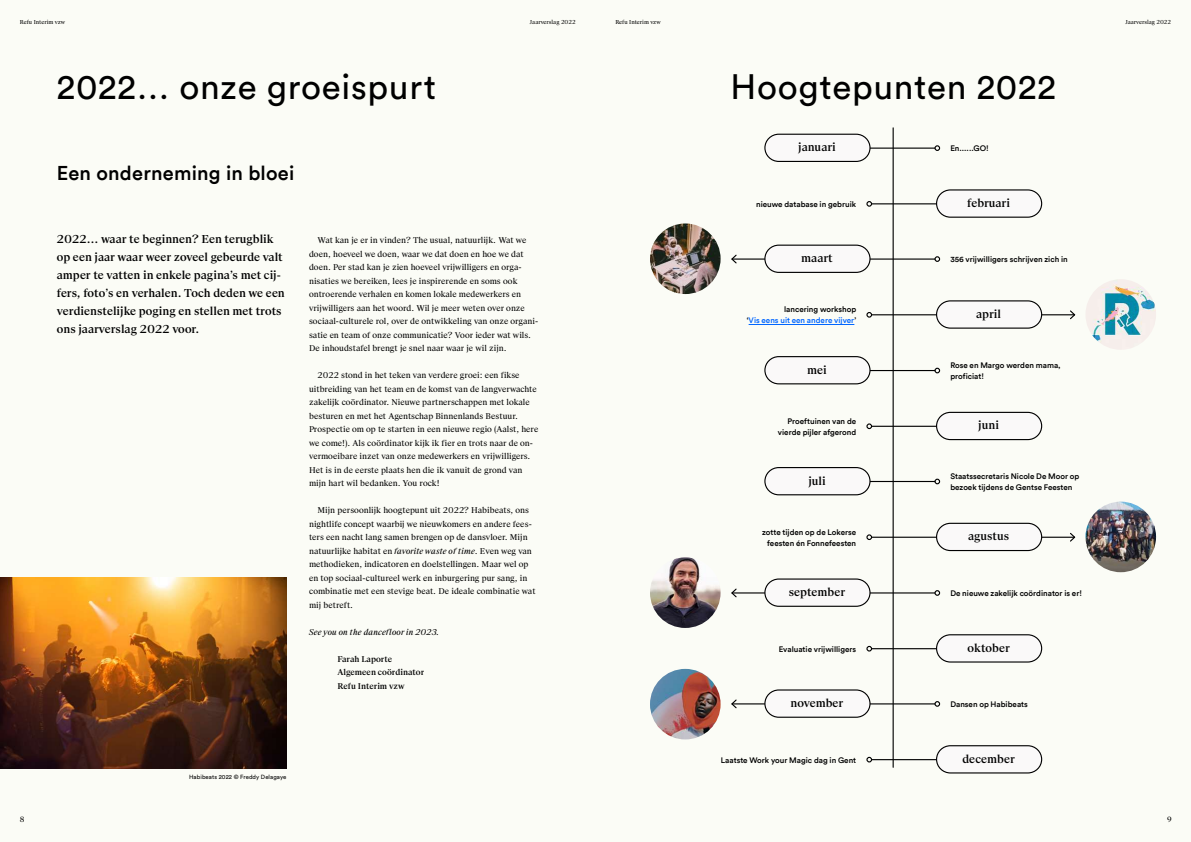
<style>
.page{position:relative;width:1191px;height:842px;background:#fff}
.page>*{position:absolute;margin:0;border:0;box-sizing:border-box;transform-origin:0 0}
.t1{font:35px "Circular Std";letter-spacing:.02em;color:#000}
.t2{font:500 20px "Circular";letter-spacing:.01em;color:#000}
.t3{font:500 12px/18px "Suisse BP Serif";color:#000}
.t4{font:8.8px/13.5px "Suisse BP Serif";color:#000}
.t5{font:500 8.8px/13.5px "Suisse BP Serif";color:#000}
.t6{font:italic 8.8px "Suisse BP Serif";color:#000}
.t7{font:500 8px/11px "Circular";color:#000}
.t8{font:500 8px/11px "Circular";color:#0065ff;text-align:right}
.t9{font:8px "Suisse BP Serif";color:#000}
.t10{font:6px "Suisse BP Serif";color:#000}
.t11{font:6px "Circular Std";letter-spacing:.01em;color:#000}
.s1{font-style:italic}
.s2{color:#000}
</style>
<div class="page">
<div style="left:0;top:0;width:595px;height:842px;background:#fbfcf6"></div>
<div style="left:595px;top:0;width:596px;height:842px;background:#fbfcf6"></div>
<img style="left:0;top:578px;width:286px;height:190px">
<hr style="left:892px;top:128px;width:1px;height:639px;background:#000">
<img style="left:650px;top:223px;width:70px;height:71px;border-radius:35px">
<img style="left:650px;top:557px;width:70px;height:71px;border-radius:35px">
<img style="left:650px;top:669px;width:70px;height:70px;border-radius:35px">
<img style="left:1085px;top:279px;width:71px;height:71px;border-radius:35px">
<img style="left:1085px;top:502px;width:71px;height:70px;border-radius:35px">
<hr style="left:778px;top:148px;width:157px;height:1px;background:#000">
<svg style="left:934px;top:145px;width:6px;height:6px"></svg>
<div style="left:765px;top:134px;width:105px;height:27px;background:#faf9f9;border-radius:14px"></div>
<div style="left:764px;top:134px;width:106px;height:28px;border:1px solid #000;border-radius:14px"></div>
<hr style="left:778px;top:370px;width:157px;height:1px;background:#000">
<svg style="left:934px;top:368px;width:6px;height:5px"></svg>
<div style="left:765px;top:357px;width:105px;height:27px;background:#faf9f9;border-radius:14px"></div>
<div style="left:764px;top:356px;width:106px;height:28px;border:1px solid #000;border-radius:14px"></div>
<hr style="left:732px;top:592px;width:203px;height:1px;background:#000">
<svg style="left:731px;top:588px;width:6px;height:10px"></svg>
<svg style="left:934px;top:590px;width:6px;height:6px"></svg>
<div style="left:765px;top:579px;width:105px;height:27px;background:#faf9f9;border-radius:14px"></div>
<div style="left:764px;top:578px;width:106px;height:29px;border:1px solid #000;border-radius:14px"></div>
<hr style="left:732px;top:258px;width:203px;height:2px;background:#000">
<svg style="left:731px;top:254px;width:6px;height:10px"></svg>
<svg style="left:934px;top:256px;width:6px;height:6px"></svg>
<div style="left:765px;top:245px;width:105px;height:27px;background:#faf9f9;border-radius:14px"></div>
<div style="left:764px;top:245px;width:106px;height:28px;border:1px solid #000;border-radius:14px"></div>
<hr style="left:780px;top:481px;width:155px;height:1px;background:#000">
<svg style="left:934px;top:479px;width:6px;height:5px"></svg>
<div style="left:765px;top:468px;width:105px;height:27px;background:#faf9f9;border-radius:14px"></div>
<div style="left:764px;top:467px;width:106px;height:28px;border:1px solid #000;border-radius:14px"></div>
<hr style="left:732px;top:703px;width:203px;height:1px;background:#000">
<svg style="left:731px;top:699px;width:6px;height:10px"></svg>
<svg style="left:934px;top:701px;width:6px;height:6px"></svg>
<div style="left:765px;top:690px;width:105px;height:27px;background:#faf9f9;border-radius:14px"></div>
<div style="left:764px;top:689px;width:106px;height:29px;border:1px solid #000;border-radius:14px"></div>
<hr style="left:871px;top:203px;width:151px;height:1px;background:#000">
<svg style="left:866px;top:201px;width:6px;height:6px"></svg>
<div style="left:936px;top:190px;width:105px;height:27px;background:#faf9f9;border-radius:14px"></div>
<div style="left:936px;top:189px;width:106px;height:29px;border:1px solid #000;border-radius:14px"></div>
<hr style="left:871px;top:426px;width:151px;height:1px;background:#000">
<svg style="left:866px;top:423px;width:6px;height:6px"></svg>
<div style="left:936px;top:412px;width:105px;height:28px;background:#faf9f9;border-radius:14px"></div>
<div style="left:936px;top:412px;width:106px;height:28px;border:1px solid #000;border-radius:14px"></div>
<hr style="left:871px;top:648px;width:162px;height:1px;background:#000">
<svg style="left:866px;top:646px;width:6px;height:5px"></svg>
<div style="left:936px;top:635px;width:105px;height:27px;background:#faf9f9;border-radius:14px"></div>
<div style="left:936px;top:634px;width:106px;height:28px;border:1px solid #000;border-radius:14px"></div>
<hr style="left:748px;top:324px;width:106px;height:1px;background:#0065ff">
<hr style="left:871px;top:314px;width:203px;height:1px;background:#000">
<svg style="left:1068px;top:310px;width:8px;height:10px"></svg>
<svg style="left:866px;top:312px;width:6px;height:6px"></svg>
<div style="left:936px;top:301px;width:105px;height:27px;background:#faf9f9;border-radius:14px"></div>
<div style="left:936px;top:300px;width:106px;height:29px;border:1px solid #000;border-radius:14px"></div>
<hr style="left:871px;top:537px;width:203px;height:1px;background:#000">
<svg style="left:1068px;top:532px;width:8px;height:10px"></svg>
<svg style="left:866px;top:534px;width:6px;height:6px"></svg>
<div style="left:936px;top:523px;width:105px;height:27px;background:#faf9f9;border-radius:14px"></div>
<div style="left:936px;top:523px;width:106px;height:28px;border:1px solid #000;border-radius:14px"></div>
<hr style="left:871px;top:759px;width:161px;height:1px;background:#000">
<svg style="left:866px;top:757px;width:6px;height:5px"></svg>
<div style="left:936px;top:746px;width:105px;height:27px;background:#faf9f9;border-radius:14px"></div>
<div style="left:936px;top:745px;width:106px;height:28px;border:1px solid #000;border-radius:14px"></div>
<p class="t10" style="left:530px;top:19px;width:47px">Jaarverslag 2022</p>
<p class="t10" style="left:1125px;top:19px;width:47px">Jaarverslag 2022</p>
<p class="t10" style="left:20px;top:19px;width:47px">Refu Interim vzw</p>
<p class="t10" style="left:615px;top:19px;width:47px">Refu Interim vzw</p>
<h1 class="t1" style="left:57px;top:65px;width:381px">2022… onze groeispurt</h1>
<h1 class="t1" style="left:730px;top:65px;width:327px">Hoogtepunten 2022</h1>
<h2 class="t2" style="left:57px;top:160px;width:239px">Een onderneming in bloei</h2>
<p class="t3" style="left:57px;top:230px;width:229px">2022… waar te beginnen? Een terugblik op een jaar waar weer zoveel gebeurde valt amper te vatten in enkele pagina’s met cij&shy;fers, foto’s en verhalen. Toch deden we een verdienstelijke poging en stellen met trots ons jaarverslag 2022 voor.</p>
<p class="t4" style="left:309px;top:233px;width:231px;text-indent:9px">Wat kan je er in vinden? The usual, natuurlijk. Wat we doen, hoeveel we doen, waar we dat doen en hoe we dat doen. Per stad kan je zien hoeveel vrijwilligers en orga&shy;nisaties we bereiken, lees je inspirerende en soms ook ontroerende verhalen en komen lokale medewerkers en vrijwilligers aan het woord. Wil je meer weten over onze sociaal-culturele rol, over de ontwikkeling van onze organi&shy;satie en team of onze communicatie? Voor ieder wat wils.<br>De inhoudstafel brengt je snel naar waar je wil zijn.</p>
<p class="t4" style="left:309px;top:368px;width:231px;text-indent:9px">2022 stond in het teken van verdere groei: een fikse uitbreiding van het team en de komst van de langverwachte zakelijk coördinator. Nieuwe partnerschappen met lokale besturen en met het Agentschap Binnenlands Bestuur.<br>Prospectie om op te starten in een nieuwe regio (Aalst, here we come!). Als coördinator kijk ik fier en trots naar de on&shy;vermoeibare inzet van onze medewerkers en vrijwilligers.<br>Het is in de eerste plaats hen die ik vanuit de grond van mijn hart wil bedanken. You rock!</p>
<p class="t4" style="left:309px;top:503px;width:228px;text-indent:9px">Mijn persoonlijk hoogtepunt uit 2022? Habibeats, ons nightlife concept waarbij we nieuwkomers en andere fees&shy;ters een nacht lang samen brengen op de dansvloer. Mijn natuurlijke habitat en <span class="s1">favorite waste of time</span>. Even weg van methodieken, indicatoren en doelstellingen. Maar wel op en top sociaal-cultureel werk en inburgering pur sang, in combinatie met een stevige beat. De ideale combinatie wat mij betreft.</p>
<p class="t6" style="left:309px;top:626px;width:131px">See you on the dancefloor in 2023.</p>
<p class="t5" style="left:337px;top:652px;width:88px">Farah Laporte<br>Algemeen coördinator<br>Refu Interim vzw</p>
<p class="t11" style="left:189px;top:773px;width:99px">Habibeats 2022 © Freddy Delagaye</p>
<h3 class="t3" style="left:798px;top:138px;width:39px">januari</h3>
<p class="t7" style="left:950px;top:143px;width:40px">En......GO!</p>
<p class="t7" style="left:756px;top:198px;width:101px">nieuwe database in gebruik</p>
<h3 class="t3" style="left:967px;top:194px;width:44px">februari</h3>
<h3 class="t3" style="left:801px;top:249px;width:33px">maart</h3>
<p class="t7" style="left:950px;top:254px;width:119px">356 vrijwilligers schrijven zich in</p>
<p class="t8" style="left:746px;top:304px;width:111px"><span class="s2">lancering workshop<br>‘</span>Vis eens uit een andere vijver<span class="s2">’</span></p>
<h3 class="t3" style="left:976px;top:305px;width:26px">april</h3>
<h3 class="t3" style="left:807px;top:361px;width:21px">mei</h3>
<p class="t7" style="left:950px;top:359px;width:112px">Rose en Margo werden mama, proficiat!</p>
<p class="t7" style="left:778px;top:415px;width:80px;text-align:right">Proeftuinen van de vierde pijler afgerond</p>
<h3 class="t3" style="left:978px;top:416px;width:22px">juni</h3>
<h3 class="t3" style="left:808px;top:472px;width:19px">juli</h3>
<p class="t7" style="left:950px;top:470px;width:130px">Staatssecretaris Nicole De Moor op bezoek tijdens de Gentse Feesten</p>
<p class="t7" style="left:762px;top:526px;width:96px;text-align:right">zotte tijden op de Lokerse feesten én Fonnefeesten</p>
<h3 class="t3" style="left:968px;top:527px;width:43px">agustus</h3>
<h3 class="t3" style="left:788px;top:583px;width:58px">september</h3>
<p class="t7" style="left:950px;top:587px;width:133px">De nieuwe zakelijk coördinator is er!</p>
<p class="t7" style="left:778px;top:643px;width:79px">Evaluatie vrijwilligers</p>
<h3 class="t3" style="left:967px;top:639px;width:44px">oktober</h3>
<h3 class="t3" style="left:790px;top:694px;width:54px">november</h3>
<p class="t7" style="left:950px;top:698px;width:79px">Dansen op Habibeats</p>
<p class="t7" style="left:720px;top:754px;width:137px">Laatste Work your Magic dag in Gent</p>
<h3 class="t3" style="left:962px;top:750px;width:54px">december</h3>
<p class="t9" style="left:20px;top:814px;width:6px">8</p>
<p class="t9" style="left:1167px;top:814px;width:6px">9</p>
</div>
